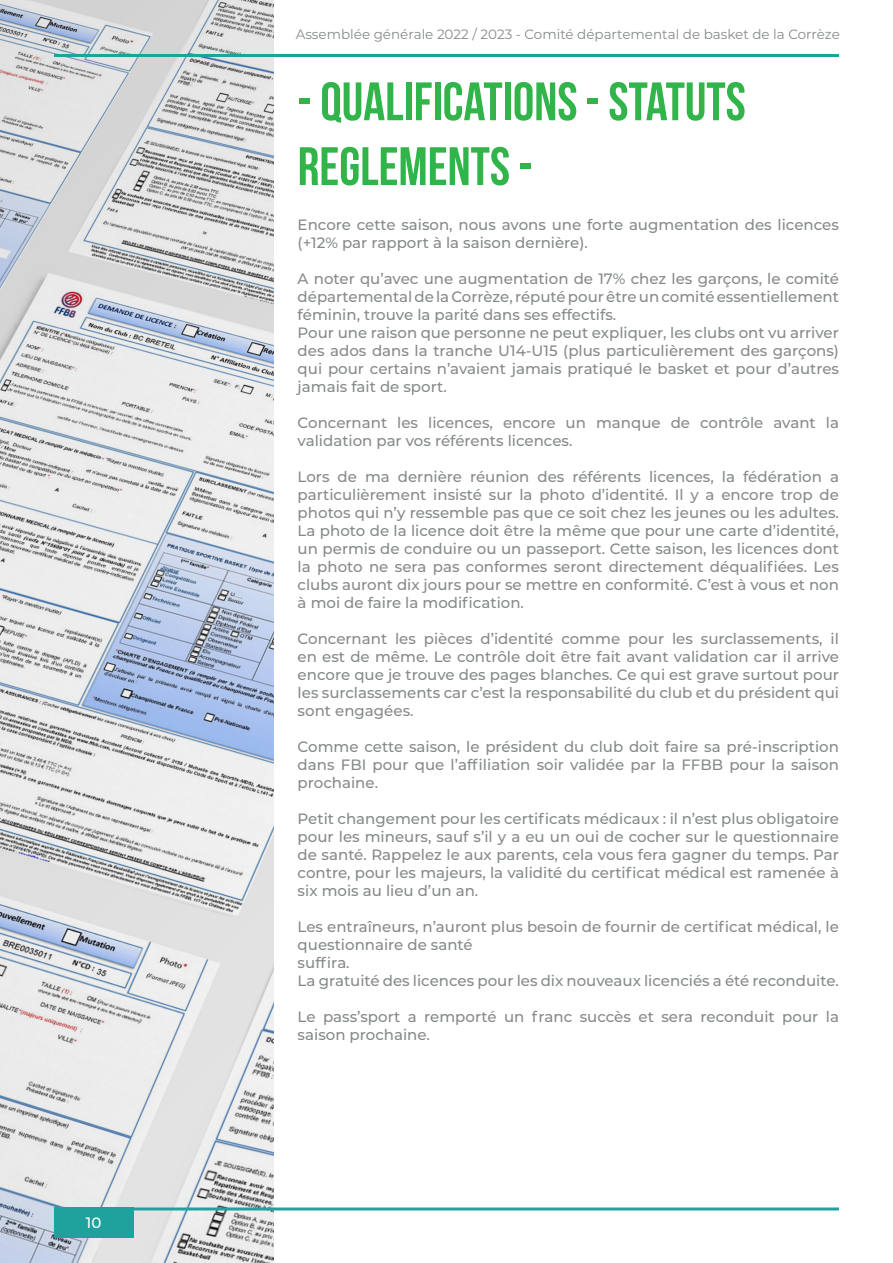
<style>
.page{position:relative;width:893px;height:1263px;background:#fff}
.page>*{position:absolute;margin:0;border:0;box-sizing:border-box;transform-origin:0 0}
.t1{font:54px "Bebas Neue";color:#31b44a}
.t2{font:500 15px/18px "Montserrat";color:#868a8b;text-align:justify}
.t3{font:500 15px "Montserrat";color:#fff}
.t4{font:13.5px "Montserrat";color:#868a8b}
</style>
<div class="page">
<img style="left:0;top:0;width:274px;height:1263px">
<hr style="left:54px;top:1207px;width:785px;height:3px;background:#1fa29e">
<div style="left:54px;top:1207px;width:79px;height:31px;background:#1fa29e"></div>
<hr style="left:54px;top:54px;width:785px;height:3px;background:#1fa29e">
<p class="t3" style="left:86px;top:1212px;width:17px">10</p>
<p class="t4" style="left:296px;top:25px;width:546px">Assemblée générale 2022 / 2023 - Comité départemental de basket de la Corrèze</p>
<p class="t1" style="left:298px;top:72px;width:450px">- QUALIFICATIONS - STATUTS</p>
<p class="t1" style="left:298px;top:137px;width:237px">REGLEMENTS -</p>
<p class="t2" style="left:298px;top:215px;width:543px">Encore cette saison, nous avons une forte augmentation des licences (+12% par rapport à la saison dernière).</p>
<p class="t2" style="left:298px;top:269px;width:543px">A noter qu’avec une augmentation de 17% chez les garçons, le comité départemental de la Corrèze, réputé pour être un comité essentiellement féminin, trouve la parité dans ses effectifs.</p>
<p class="t2" style="left:298px;top:323px;width:543px">Pour une raison que personne ne peut expliquer, les clubs ont vu arriver des ados dans la tranche U14-U15 (plus particulièrement des garçons) qui pour certains n’avaient jamais pratiqué le basket et pour d’autres jamais fait de sport.</p>
<p class="t2" style="left:298px;top:413px;width:543px">Concernant les licences, encore un manque de contrôle avant la validation par vos référents licences.</p>
<p class="t2" style="left:298px;top:467px;width:543px">Lors de ma dernière réunion des référents licences, la fédération a particulièrement insisté sur la photo d’identité. Il y a encore trop de photos qui n’y ressemble pas que ce soit chez les jeunes ou les adultes.<br>La photo de la licence doit être la même que pour une carte d’identité, un permis de conduire ou un passeport. Cette saison, les licences dont la photo ne sera pas conformes seront directement déqualifiées. Les clubs auront dix jours pour se mettre en conformité. C’est à vous et non à moi de faire la modification.</p>
<p class="t2" style="left:298px;top:629px;width:543px">Concernant les pièces d’identité comme pour les surclassements, il en est de même. Le contrôle doit être fait avant validation car il arrive encore que je trouve des pages blanches. Ce qui est grave surtout pour les surclassements car c’est la responsabilité du club et du président qui sont engagées.</p>
<p class="t2" style="left:298px;top:737px;width:543px">Comme cette saison, le président du club doit faire sa pré-inscription dans FBI pour que l’affiliation soir validée par la FFBB pour la saison prochaine.</p>
<p class="t2" style="left:298px;top:809px;width:543px">Petit changement pour les certificats médicaux : il n’est plus obligatoire pour les mineurs, sauf s’il y a eu un oui de cocher sur le questionnaire de santé. Rappelez le aux parents, cela vous fera gagner du temps. Par contre, pour les majeurs, la validité du certificat médical est ramenée à six mois au lieu d’un an.</p>
<p class="t2" style="left:298px;top:917px;width:543px">Les entraîneurs, n’auront plus besoin de fournir de certificat médical, le questionnaire de santé</p>
<p class="t2" style="left:298px;top:953px;width:54px">suffira.</p>
<p class="t2" style="left:298px;top:971px;width:543px">La gratuité des licences pour les dix nouveaux licenciés a été reconduite.</p>
<p class="t2" style="left:298px;top:1007px;width:543px">Le pass’sport a remporté un franc succès et sera reconduit pour la saison prochaine.</p>
</div>
